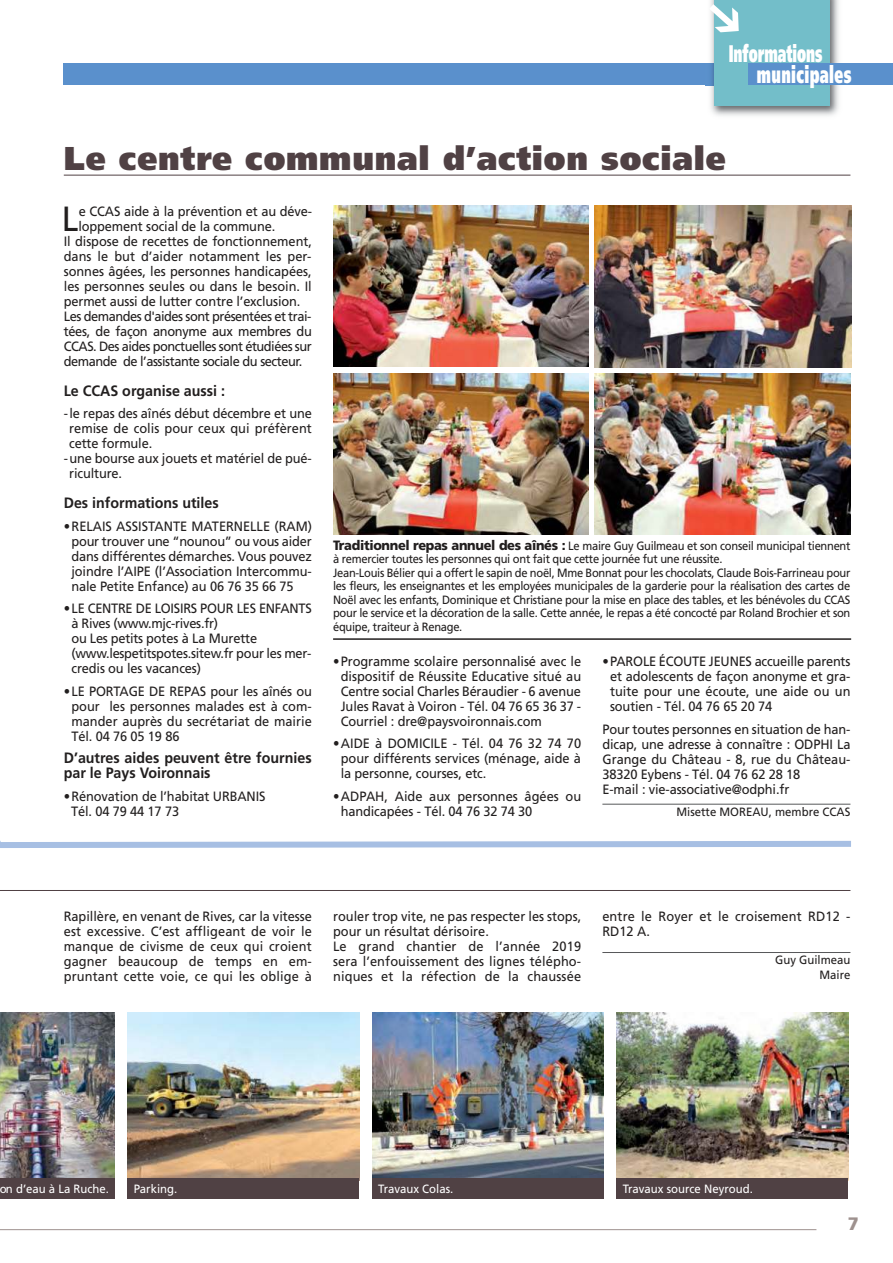
<style>
.page{position:relative;width:893px;height:1263px;background:#fff}
.page>*{position:absolute;margin:0;border:0;box-sizing:border-box;transform-origin:0 0}
.t1{font:34.95px "Frutiger";color:#221f1f;scale:.95 1}
.t2{font:900 33px "Frutiger";letter-spacing:.025em;color:#504144;scale:.96 1}
.t3{font:900 24px/21.8px "Frutiger";color:#fff;scale:.55 1}
.t4{font:900 18px "Frutiger";color:#9e918e}
.t5{font:700 15px/15px "Frutiger";color:#221f1f;scale:.95 1}
.t6{font:13.5px/15px "Frutiger";letter-spacing:-.01em;color:#221f1f;text-align:justify;scale:.95 1}
.t7{font:13.5px/15px "Frutiger";letter-spacing:.01em;color:#221f1f;scale:.95 1}
.t8{font:13.5px "Frutiger";letter-spacing:-.035em;color:#221f1f;scale:.95 1}
.t9{font:12px/13.5px "Frutiger";letter-spacing:-.025em;color:#221f1f;scale:.93 1}
.t10{font:12px "Frutiger";color:#fff;scale:.95 1}
.t11{font:12px/15px "Frutiger";color:#221f1f;text-align:right;scale:.95 1}
.s1{font-weight:900;font-size:13.5px}
</style>
<div class="page">
<hr style="left:0;top:1229px;width:816px;height:1px;background:#9e918e">
<div style="left:64px;top:64px;width:710px;height:21px;background:#5a90cc"></div>
<img style="left:706px;top:0;width:138px;height:116px">
<img style="left:706px;top:64px;width:8px;height:21px">
<div style="left:714px;top:0;width:115px;height:106px;background:#73bec9"></div>
<div style="left:748px;top:64px;width:145px;height:21px;background:#5a90cc"></div>
<hr style="left:0;top:890px;width:850px;height:1px;background:#504144">
<img style="left:0;top:1012px;width:115px;height:166px">
<div style="left:0;top:1178px;width:115px;height:21px;background:#504144"></div>
<img style="left:128px;top:1013px;width:231px;height:165px">
<div style="left:128px;top:1178px;width:231px;height:21px;background:#504144"></div>
<img style="left:372px;top:1013px;width:232px;height:165px">
<div style="left:372px;top:1178px;width:232px;height:21px;background:#504144"></div>
<img style="left:617px;top:1013px;width:231px;height:165px">
<div style="left:617px;top:1178px;width:231px;height:21px;background:#504144"></div>
<hr style="left:64px;top:175px;width:786px;height:1px;background:#504144">
<hr style="left:602px;top:804px;width:248px;height:1px;background:#57585a">
<img style="left:333px;top:205px;width:255px;height:162px">
<img style="left:333px;top:373px;width:255px;height:161px">
<img style="left:594px;top:373px;width:256px;height:161px">
<img style="left:594px;top:205px;width:257px;height:162px">
<hr style="left:602px;top:952px;width:248px;height:1px;background:#57585a">
<svg style="left:0;top:840px;width:851px;height:8px"></svg>
<hr style="left:333px;top:638px;width:518px;height:2px;background:#221f1f">
<svg style="left:706px;top:0;width:8px;height:41px"></svg>
<h3 class="t3" style="left:757px;top:44px;width:173px;text-indent:-28px">Informations municipales</h3>
<h2 class="t2" style="left:64px;top:145px;width:691px">Le centre communal d’action sociale</h2>
<h1 class="t1" style="left:62px;top:199px;width:19px">L</h1>
<p class="t6" style="left:79px;top:204px;width:247px">e CCAS aide à la prévention et au déve-</p>
<p class="t6" style="left:78px;top:219px;width:209px">loppement social de la commune.</p>
<p class="t6" style="left:64px;top:234px;width:263px">Il dispose de recettes de fonctionnement,</p>
<p class="t6" style="left:64px;top:249px;width:262px">dans le but d’aider notamment les per-</p>
<p class="t6" style="left:64px;top:264px;width:262px">sonnes âgées, les personnes handicapées,</p>
<p class="t6" style="left:64px;top:279px;width:263px">les personnes seules ou dans le besoin. Il</p>
<p class="t6" style="left:64px;top:294px;width:251px">permet aussi de lutter contre l’exclusion.</p>
<p class="t8" style="left:64px;top:309px;width:262px">Les demandes d'aides sont présentées et trai-</p>
<p class="t6" style="left:64px;top:324px;width:263px">tées, de façon anonyme aux membres du</p>
<p class="t8" style="left:64px;top:339px;width:263px">CCAS. Des aides ponctuelles sont étudiées sur</p>
<p class="t8" style="left:64px;top:354px;width:253px">demande de l’assistante sociale du secteur.</p>
<p class="t5" style="left:64px;top:383px;width:171px">Le CCAS organise aussi :</p>
<p class="t6" style="left:64px;top:406px;width:263px">-le repas des aînés début décembre et une</p>
<p class="t6" style="left:69px;top:421px;width:257px">remise de colis pour ceux qui préfèrent</p>
<p class="t6" style="left:69px;top:436px;width:89px">cette formule.</p>
<p class="t6" style="left:64px;top:451px;width:263px">-une bourse aux jouets et matériel de pué-</p>
<p class="t6" style="left:69px;top:466px;width:57px">riculture.</p>
<p class="t5" style="left:64px;top:496px;width:165px">Des informations utiles</p>
<p class="t6" style="left:71px;top:519px;width:255px;text-indent:-8px">•RELAIS ASSISTANTE MATERNELLE (RAM) pour trouver une “nounou” ou vous aider dans différentes démarches. Vous pouvez joindre l’AIPE (l’Association Intercommu&shy;nale Petite Enfance) au 06 76 35 66 75</p>
<p class="t6" style="left:71px;top:601px;width:255px;text-align:left;text-indent:-8px">•LE CENTRE DE LOISIRS POUR LES ENFANTS à Rives (www.mjc-rives.fr)<br>ou Les petits potes à La Murette (www.lespetitspotes.sitew.fr pour les mer&shy;credis ou les vacances)</p>
<p class="t6" style="left:71px;top:684px;width:255px;text-indent:-8px">•LE PORTAGE DE REPAS pour les aînés ou pour les personnes malades est à com&shy;mander auprès du secrétariat de mairie Tél. 04 76 05 19 86</p>
<p class="t5" style="left:64px;top:751px;width:263px">D’autres aides peuvent être fournies par le Pays Voironnais</p>
<p class="t6" style="left:71px;top:789px;width:206px;text-indent:-7px">•Rénovation de l’habitat URBANIS<br>Tél. 04 79 44 17 73</p>
<p class="t9" style="left:333px;top:539px;width:558px"><span class="s1">Traditionnel repas annuel des aînés :</span> Le maire Guy Guilmeau et son conseil municipal tiennent à remercier toutes les personnes qui ont fait que cette journée fut une réussite.<br>Jean-Louis Bélier qui a offert le sapin de noël, Mme Bonnat pour les chocolats, Claude Bois-Farrineau pour les fleurs, les enseignantes et les employées municipales de la garderie pour la réalisation des cartes de Noël avec les enfants, Dominique et Christiane pour la mise en place des tables, et les bénévoles du CCAS pour le service et la décoration de la salle. Cette année, le repas a été concocté par Roland Brochier et son équipe, traiteur à Renage.</p>
<p class="t6" style="left:341px;top:654px;width:255px;text-indent:-8px">•Programme scolaire personnalisé avec le dispositif de Réussite Educative situé au Centre social Charles Béraudier - 6 avenue Jules Ravat à Voiron - Tél. 04 76 65 36 37 - Courriel : dre@paysvoironnais.com</p>
<p class="t6" style="left:341px;top:736px;width:255px;text-indent:-8px">•AIDE à DOMICILE - Tél. 04 76 32 74 70 pour différents services (ménage, aide à la personne, courses, etc.</p>
<p class="t6" style="left:341px;top:789px;width:255px;text-indent:-8px">•ADPAH, Aide aux personnes âgées ou handicapées - Tél. 04 76 32 74 30</p>
<p class="t6" style="left:610px;top:654px;width:255px;text-indent:-8px">•PAROLE ÉCOUTE JEUNES accueille parents et adolescents de façon anonyme et gra&shy;tuite pour une écoute, une aide ou un soutien - Tél. 04 76 65 20 74</p>
<p class="t6" style="left:602px;top:721px;width:263px;text-align:left">Pour toutes personnes en situation de han&shy;dicap, une adresse à connaître : ODPHI La Grange du Château - 8, rue du Château-38320 Eybens - Tél. 04 76 62 28 18<br>E-mail : vie-associative@odphi.fr</p>
<p class="t11" style="left:676px;top:804px;width:185px">Misette MOREAU, membre CCAS</p>
<p class="t6" style="left:64px;top:909px;width:263px">Rapillère, en venant de Rives, car la vitesse est excessive. C’est affligeant de voir le manque de civisme de ceux qui croient gagner beaucoup de temps en em&shy;pruntant cette voie, ce qui les oblige à</p>
<p class="t7" style="left:333px;top:909px;width:263px">rouler trop vite, ne pas respecter les stops, pour un résultat dérisoire.<br>Le grand chantier de l’année 2019 sera l’enfouissement des lignes télépho&shy;niques et la réfection de la chaussée</p>
<p class="t7" style="left:602px;top:909px;width:263px">entre le Royer et le croisement RD12 -<br>RD12 A.</p>
<p class="t11" style="left:775px;top:953px;width:81px">Guy Guilmeau<br>Maire</p>
<p class="t10" style="left:-1px;top:1182px;width:117px">on d’eau à La Ruche.</p>
<p class="t10" style="left:134px;top:1182px;width:47px">Parking.</p>
<p class="t10" style="left:378px;top:1182px;width:81px">Travaux Colas.</p>
<p class="t10" style="left:623px;top:1182px;width:138px">Travaux source Neyroud.</p>
<h3 class="t4" style="left:848px;top:1214px;width:13px">7</h3>
</div>
